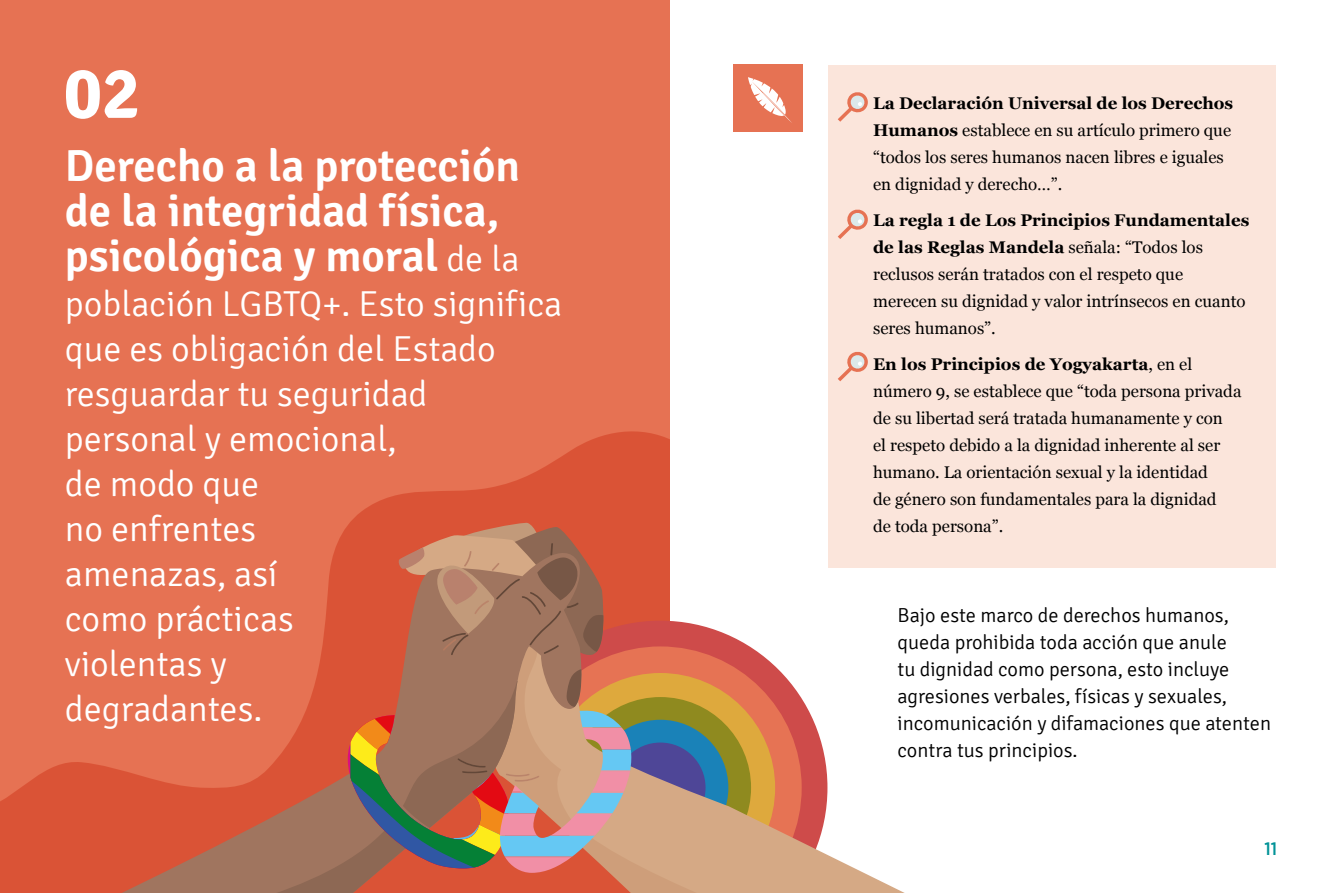
<style>
.page{position:relative;width:1340px;height:893px;background:#fff}
.page>*{position:absolute;margin:0;border:0;box-sizing:border-box;transform-origin:0 0}
.t1{font:700 72px "Signika";color:#fff}
.t2{font:600 45px/45px "Signika";color:#fff}
.t3{font:300 36px/45px "Signika";color:#fff}
.t4{font:300 20.25px/27px "Signika";color:#000}
.t5{font:500 18px "Gotham Narrow";color:#009297}
.t6{font:16.88px/27px "Georgia";color:#000}
.s1{font-weight:300;font-size:36px}
.s2{font-weight:700}
</style>
<div class="page">
<div style="left:0;top:0;width:670px;height:893px;background:#e67253"></div>
<svg style="left:0;top:431px;width:670px;height:462px"></svg>
<div style="left:828px;top:65px;width:448px;height:503px;background:#fbe5db"></div>
<svg style="left:837px;top:92px;width:31px;height:30px"></svg>
<svg style="left:837px;top:209px;width:31px;height:30px"></svg>
<svg style="left:838px;top:352px;width:30px;height:29px"></svg>
<div style="left:733px;top:64px;width:70px;height:67px;background:#e67253"></div>
<svg style="left:748px;top:77px;width:44px;height:46px"></svg>
<svg style="left:603px;top:535px;width:302px;height:358px"></svg>
<svg style="left:590px;top:646px;width:278px;height:247px"></svg>
<svg style="left:108px;top:544px;width:482px;height:349px"></svg>
<svg style="left:253px;top:681px;width:264px;height:212px"></svg>
<svg style="left:398px;top:521px;width:205px;height:136px;background:#af745b"></svg>
<svg style="left:345px;top:669px;width:430px;height:204px;background:#ad8669"></svg>
<h1 class="t1" style="left:64px;top:50px;width:78px">02</h1>
<h2 class="t2" style="left:65px;top:144px;width:456px">Derecho a la protección de la integridad física, psicológica y moral <span class="s1">de la</span></h2>
<h3 class="t3" style="left:65px;top:282px;width:499px">población LGBTQ+. Esto significa que es obligación del Estado resguardar tu seguridad personal y emocional,<br>de modo que<br>no enfrentes<br>amenazas, así<br>como prácticas<br>violentas y<br>degradantes.</h3>
<p class="t6" style="left:873px;top:89px;width:361px"><span class="s2">La Declaración Universal de los Derechos Humanos</span> establece en su artículo primero que “todos los seres humanos nacen libres e iguales en dignidad y derecho…”.</p>
<p class="t6" style="left:873px;top:206px;width:378px"><span class="s2">La regla 1 de Los Principios Fundamentales de las Reglas Mandela</span> señala: “Todos los reclusos serán tratados con el respeto que merecen su dignidad y valor intrínsecos en cuanto seres humanos”.</p>
<p class="t6" style="left:873px;top:350px;width:370px"><span class="s2">En los Principios de Yogyakarta</span>, en el número 9, se establece que “toda persona privada de su libertad será tratada humanamente y con<br>el respeto debido a la dignidad inherente al ser humano. La orientación sexual y la identidad<br>de género son fundamentales para la dignidad<br>de toda persona”.</p>
<p class="t4" style="left:897px;top:602px;width:375px">Bajo este marco de derechos humanos, queda prohibida toda acción que anule<br>tu dignidad como persona, esto incluye agresiones verbales, físicas y sexuales, incomunicación y difamaciones que atenten contra tus principios.</p>
<p class="t5" style="left:1264px;top:837px;width:14px">11</p>
</div>
